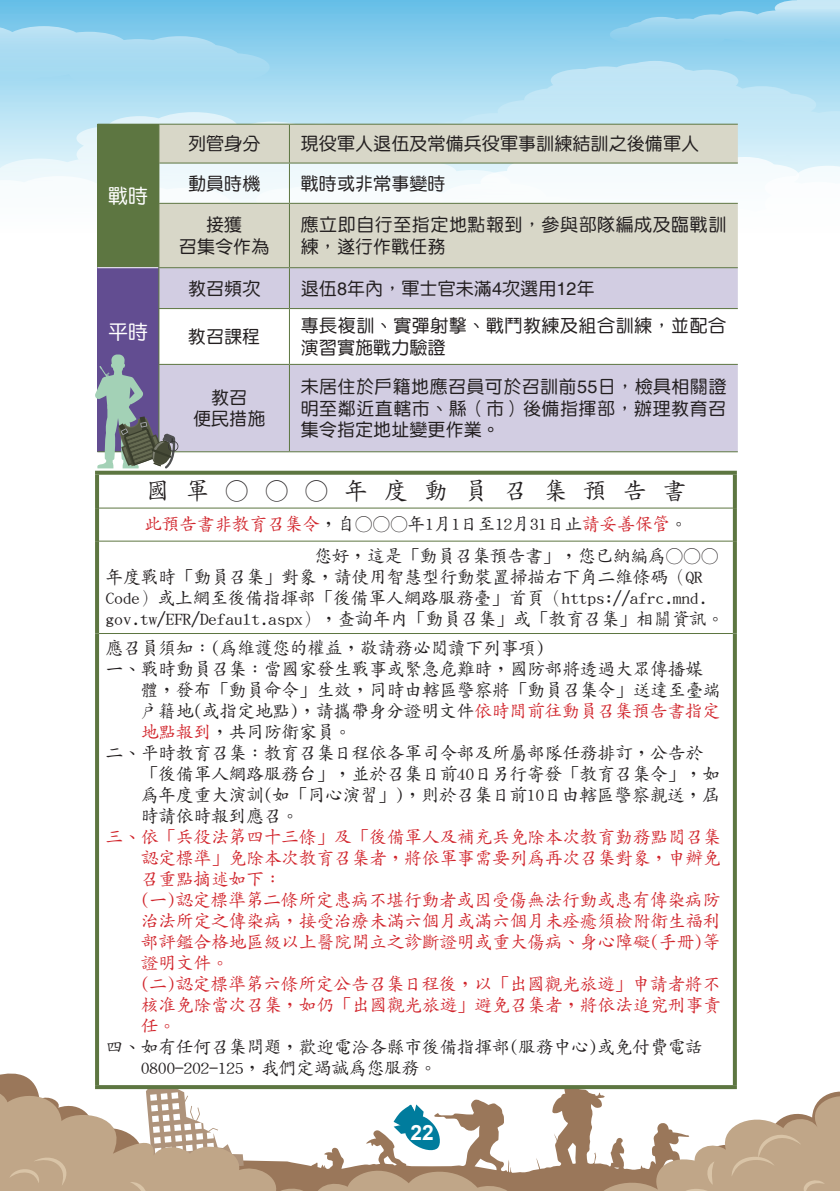
<style>
.page{position:relative;width:840px;height:1191px;background:#fff}
.page>*{position:absolute;margin:0;border:0;box-sizing:border-box;transform-origin:0 0}
.t1{font:500 24px "Zen Kai";letter-spacing:.655em;color:#231f20}
.t2{font:700 21px "Arial";color:#fff}
.t3{font:20px "DF Yuan Std W5";color:#fff}
.t4{font:500 18px/21px "Zen Kai";letter-spacing:-.025em;color:#231f20}
.t5{font:500 18px "Zen Kai";letter-spacing:-.025em;color:#d1232a}
.t6{font:18px/21.6px "DF Yuan Std W5";letter-spacing:.005em;color:#231f20;text-align:center}
.t7{font:18px/21.6px "DF Yuan Std W5";letter-spacing:.03em;color:#231f20}
.s1{font-family:"Helvetica"}
.s2{color:#d1232a}
</style>
<div class="page">
<svg style="left:0;top:0;width:839px;height:112px;background:#90d1ee"></svg>
<svg style="left:404px;top:61px;width:435px;height:51px;background:#b2dff3"></svg>
<svg style="left:0;top:112px;width:839px;height:152px"></svg>
<svg style="left:0;top:0;width:269px;height:88px;background:#92d1ee"></svg>
<svg style="left:609px;top:0;width:230px;height:47px;background:#8ecfed"></svg>
<svg style="left:0;top:1076px;width:839px;height:115px"></svg>
<svg style="left:9px;top:1156px;width:60px;height:29px;background:#c3aa8c"></svg>
<svg style="left:731px;top:1131px;width:93px;height:60px;background:#c1a789"></svg>
<svg style="left:130px;top:1181px;width:19px;height:10px"></svg>
<svg style="left:674px;top:1161px;width:40px;height:30px"></svg>
<svg style="left:393px;top:1104px;width:48px;height:48px"></svg>
<div style="left:97px;top:633px;width:637px;height:454px;background:#fff"></div>
<hr style="left:99px;top:507px;width:633px;height:1px;background:#5d7641">
<hr style="left:99px;top:540px;width:633px;height:1px;background:#5d7641">
<hr style="left:99px;top:633px;width:633px;height:1px;background:#5d7641">
<svg style="left:95px;top:471px;width:641px;height:4px;background:#677e4d"></svg>
<hr style="left:95px;top:475px;width:4px;height:33px;background:#5d7641">
<svg style="left:732px;top:475px;width:4px;height:33px"></svg>
<hr style="left:95px;top:508px;width:4px;height:33px;background:#5d7641">
<svg style="left:732px;top:508px;width:4px;height:33px"></svg>
<hr style="left:95px;top:541px;width:4px;height:92px;background:#5d7641">
<svg style="left:732px;top:541px;width:4px;height:92px"></svg>
<hr style="left:95px;top:633px;width:4px;height:452px;background:#5d7641">
<svg style="left:732px;top:633px;width:4px;height:452px;background:#80936a"></svg>
<svg style="left:95px;top:1085px;width:641px;height:4px;background:#617946"></svg>
<div style="left:97px;top:124px;width:62px;height:144px;background:#5d7641"></div>
<svg style="left:159px;top:125px;width:578px;height:142px;fill:#d8d7c8"></svg>
<div style="left:97px;top:268px;width:62px;height:184px;background:#624d91"></div>
<svg style="left:159px;top:268px;width:578px;height:183px;fill:#d2cde2"></svg>
<hr style="left:97px;top:267px;width:61px;height:1px;background:#fff">
<hr style="left:158px;top:268px;width:1px;height:40px;background:#5d7641">
<hr style="left:158px;top:309px;width:1px;height:55px;background:#5d7641">
<hr style="left:159px;top:124px;width:130px;height:1px;background:#5d7641">
<hr style="left:289px;top:124px;width:448px;height:1px;background:#5d7641">
<hr style="left:289px;top:125px;width:1px;height:37px;background:#5d7641">
<hr style="left:158px;top:162px;width:131px;height:1px;background:#5d7641">
<hr style="left:289px;top:162px;width:448px;height:1px;background:#5d7641">
<hr style="left:289px;top:163px;width:1px;height:40px;background:#5d7641">
<hr style="left:158px;top:203px;width:131px;height:1px;background:#5d7641">
<hr style="left:289px;top:203px;width:448px;height:1px;background:#5d7641">
<hr style="left:289px;top:204px;width:1px;height:63px;background:#5d7641">
<hr style="left:158px;top:267px;width:131px;height:1px;background:#5d7641">
<hr style="left:289px;top:267px;width:448px;height:1px;background:#5d7641">
<hr style="left:289px;top:268px;width:1px;height:40px;background:#5d7641">
<hr style="left:158px;top:308px;width:131px;height:1px;background:#5d7641">
<hr style="left:289px;top:308px;width:448px;height:1px;background:#5d7641">
<hr style="left:289px;top:309px;width:1px;height:55px;background:#5d7641">
<hr style="left:158px;top:364px;width:131px;height:1px;background:#5d7641">
<hr style="left:289px;top:364px;width:448px;height:1px;background:#5d7641">
<hr style="left:289px;top:365px;width:1px;height:86px;background:#5d7641">
<hr style="left:159px;top:451px;width:130px;height:1px;background:#5d7641">
<hr style="left:289px;top:451px;width:448px;height:1px;background:#5d7641">
<svg style="left:95px;top:354px;width:83px;height:114px"></svg>
<p class="t3" style="left:108px;top:185px;width:42px">戰時</p>
<p class="t3" style="left:108px;top:320px;width:42px">平時</p>
<p class="t6" style="left:188px;top:132px;width:74px">列管身分</p>
<p class="t6" style="left:300px;top:132px;width:399px">現役軍人退伍及常備兵役軍事訓練結訓之後備軍人</p>
<p class="t6" style="left:188px;top:172px;width:74px">動員時機</p>
<p class="t6" style="left:300px;top:172px;width:146px">戰時或非常事變時</p>
<p class="t6" style="left:179px;top:214px;width:92px">接獲<br>召集令作為</p>
<p class="t7" style="left:300px;top:214px;width:427px">應立即自行至指定地點報到，參與部隊編成及臨戰訓練，遂行作戰任務</p>
<p class="t6" style="left:188px;top:277px;width:74px">教召頻次</p>
<p class="t6" style="left:300px;top:277px;width:295px">退伍<span class="s1">8</span>年內，軍士官未滿<span class="s1">4</span>次選用<span class="s1">12</span>年</p>
<p class="t6" style="left:188px;top:325px;width:74px">教召課程</p>
<p class="t7" style="left:300px;top:314px;width:427px">專長複訓、實彈射擊、戰鬥教練及組合訓練，並配合演習實施戰力驗證</p>
<p class="t6" style="left:193px;top:386px;width:74px">教召<br>便民措施</p>
<p class="t6" style="left:300px;top:375px;width:427px;text-align:justify">未居住於戶籍地應召員可於召訓前<span class="s1">55</span>日，檢具相關證明至鄰近直轄市、縣（市）後備指揮部，辦理教育召集令指定地址變更作業。</p>
<h1 class="t1" style="left:105px;top:478px;width:622px">　國軍○○○年度動員召集預告書　</h1>
<p class="t4" style="left:314px;top:509px;width:406px;line-height:31.2px;text-indent:-170px"><span class="s2">此預告書非教育召集令</span>，自○○○年1月1日至12月31日止<span class="s2">請妥善保管</span>。<br>您好，這是「動員召集預告書」，您已納編為○○○</p>
<p class="t4" style="left:105px;top:566px;width:620px">年度戰時「動員召集」對象，請使用智慧型行動裝置掃描右下角二維條碼（QR<br>Code）或上網至後備指揮部「後備軍人網路服務臺」首頁（https://afrc.mnd. gov.tw/EFR/Default.aspx），查詢年內「動員召集」或「教育召集」相關資訊。</p>
<p class="t4" style="left:105px;top:637px;width:440px">應召員須知：(為維護您的權益，敬請務必閱讀下列事項)</p>
<p class="t4" style="left:105px;top:658px;width:599px">一、戰時動員召集：當國家發生戰事或緊急危難時，國防部將透過大眾傳播媒</p>
<p class="t4" style="left:141px;top:679px;width:581px">體，發布「動員命令」生效，同時由轄區警察將「動員召集令」送達至臺端</p>
<p class="t4" style="left:141px;top:700px;width:581px">戶籍地(或指定地點)，請攜帶身分證明文件<span class="s2">依時間前往動員召集預告書指定</span></p>
<p class="t4" style="left:141px;top:721px;width:213px"><span class="s2">地點報到</span>，共同防衛家員。</p>
<p class="t4" style="left:105px;top:742px;width:599px">二、平時教育召集：教育召集日程依各軍司令部及所屬部隊任務排訂，公告於</p>
<p class="t4" style="left:141px;top:763px;width:581px">「後備軍人網路服務台」，並於召集日前40日另行寄發「教育召集令」，如</p>
<p class="t4" style="left:141px;top:785px;width:580px">為年度重大演訓(如「同心演習」)，則於召集日前10日由轄區警察親送，屆</p>
<p class="t4" style="left:141px;top:806px;width:160px">時請依時報到應召。</p>
<p class="t5" style="left:105px;top:828px;width:616px">三、依「兵役法第四十三條」及「後備軍人及補充兵免除本次教育勤務點閱召集</p>
<p class="t5" style="left:141px;top:849px;width:581px">認定標準」免除本次教育召集者，將依軍事需要列為再次召集對象，申辦免</p>
<p class="t5" style="left:141px;top:870px;width:142px">召重點摘述如下：</p>
<p class="t5" style="left:105px;top:891px;width:616px">　　(一)認定標準第二條所定患病不堪行動者或因受傷無法行動或患有傳染病防</p>
<p class="t5" style="left:141px;top:912px;width:581px">治法所定之傳染病，接受治療未滿六個月或滿六個月未痊癒須檢附衛生福利</p>
<p class="t5" style="left:141px;top:933px;width:581px">部評鑑合格地區級以上醫院開立之診斷證明或重大傷病、身心障礙(手冊)等</p>
<p class="t5" style="left:141px;top:954px;width:90px">證明文件。</p>
<p class="t5" style="left:105px;top:975px;width:616px">　　(二)認定標準第六條所定公告召集日程後，以「出國觀光旅遊」申請者將不</p>
<p class="t5" style="left:141px;top:996px;width:581px">核准免除當次召集，如仍「出國觀光旅遊」避免召集者，將依法追究刑事責</p>
<p class="t5" style="left:141px;top:1017px;width:37px">任。</p>
<p class="t4" style="left:141px;top:1037px;width:563px;text-indent:-35px">四、如有任何召集問題，歡迎電洽各縣市後備指揮部(服務中心)或免付費電話<br>0800-202-125，我們定竭誠為您服務。</p>
<p class="t2" style="left:410px;top:1118px;width:25px">22</p>
</div>
